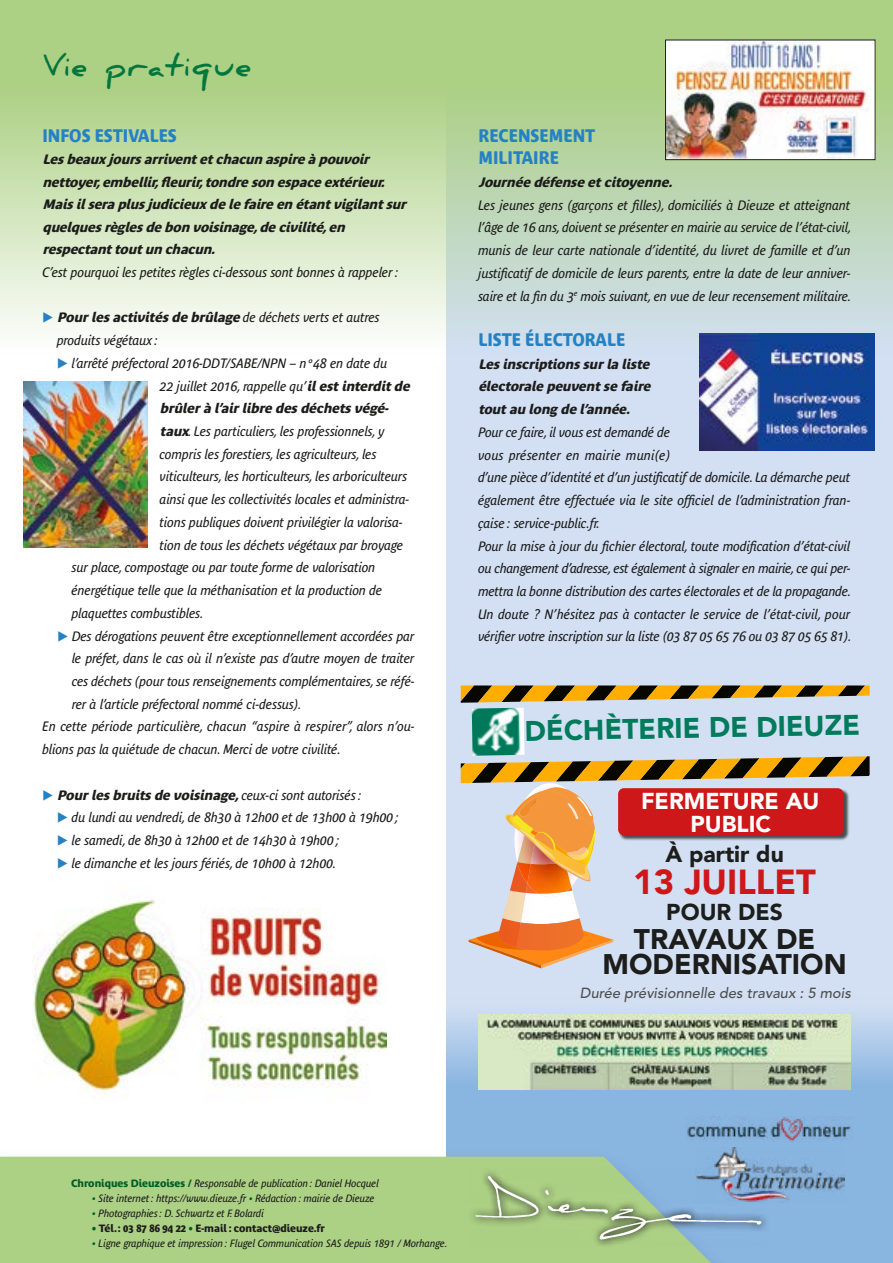
<style>
.page{position:relative;width:893px;height:1263px;background:#fff}
.page>*{position:absolute;margin:0;border:0;box-sizing:border-box;transform-origin:0 0}
.t1{font:900 34.5px "Avenir LT Pro";color:#cd1719}
.RUBRIQUE{font:700 30px "Daniel";letter-spacing:.05em;color:#00773d}
.t2{font:900 28.2px/24.8px "Avenir LT Pro";color:#1d1d1b;text-align:center}
.t3{font:900 28.2px "Avenir LT Pro";color:#007b5c}
.t4{font:900 22.8px/23.2px "Avenir LT Pro";color:#fff;text-align:center}
.t5{font:900 22.8px "Avenir LT Pro";color:#1d1d1b}
.INTER{font:700 18px/22.8px "Bienvenue";color:#2581c4;scale:.9 1}
.t6{font:italic 500 14.55px "Avenir LT Pro";color:#504f4f}
.TEXTE{font:italic 13.5px/22.8px "Bienvenue";color:#1c1c1b}
.CHAPO{font:italic 700 13.5px/22.5px "Bienvenue";letter-spacing:-.01em;color:#1c1c1b}
.TEXTE-2{font:italic 700 13.5px/22.8px "Bienvenue";color:#1c1c1b;text-align:justify}
.TEXTE_justifié{font:italic 10.5px "Bienvenue";color:#1c1c1b}
.TEXTE_justifié-2{font:700 10.5px "Bienvenue";color:#1c1c1b}
.s1{font-weight:400}
.s2{font-weight:700}
.s3{font-weight:700;font-style:normal;color:#005f27}
.s4{color:#005f27}
</style>
<div class="page">
<div style="left:446px;top:0;width:447px;height:1263px;background:#d3e0f3"></div>
<svg style="left:0;top:0;width:893px;height:355px;background:#c4dcb2"></svg>
<svg style="left:446px;top:1014px;width:447px;height:249px;background:#8eb8e1"></svg>
<img style="left:686px;top:1117px;width:167px;height:25px">
<img style="left:739px;top:1148px;width:105px;height:54px">
<div style="left:0;top:1147px;width:739px;height:116px;background:#1c1c1b;opacity:.3"></div>
<div style="left:0;top:1157px;width:720px;height:106px;background:#acd084"></div>
<img style="left:455px;top:1157px;width:325px;height:100px">
<img style="left:667px;top:42px;width:207px;height:116px">
<div style="left:665px;top:40px;width:211px;height:120px;border:1px solid #1c1c1b"></div>
<img style="left:33px;top:898px;width:354px;height:196px">
<img style="left:24px;top:381px;width:123px;height:166px">
<svg style="left:461px;top:685px;width:409px;height:18px"></svg>
<img style="left:472px;top:708px;width:52px;height:48px">
<svg style="left:461px;top:756px;width:409px;height:212px"></svg>
<img style="left:700px;top:333px;width:175px;height:118px">
<img style="left:478px;top:1015px;width:372px;height:74px">
<svg style="left:43px;top:312px;width:10px;height:11px"></svg>
<p class="RUBRIQUE" style="left:43px;top:48px;width:210px">Vie pratique</p>
<p class="INTER" style="left:43px;top:124px;width:151px">INFOS ESTIVALES</p>
<p class="CHAPO" style="left:43px;top:148px;width:369px">Lesbeauxjoursarriventetchacun aspireàpouvoir nettoyer, embellir, fleurir, tondreson espaceextérieur.<br>Maisilseraplusjudicieuxdelefaireen étantvigilantsur quelquesrèglesdebon voisinage, decivilité, en respectanttoutun chacun.</p>
<p class="TEXTE" style="left:43px;top:261px;width:357px">C’est pourquoi les petites règles ci-dessous sont bonnes à rappeler :</p>
<p class="TEXTE-2" style="left:57px;top:306px;width:324px">Pourlesactivitésde brûlage <span class="s1">de dé c h e ts v e r ts e t a u tre s</span></p>
<p class="TEXTE" style="left:57px;top:329px;width:102px">produits végétaux :</p>
<p class="TEXTE" style="left:72px;top:352px;width:317px">l’arrêté préfectoral 2016-DDT/SABE/NPN – n°48 en date du</p>
<p class="TEXTE" style="left:160px;top:374px;width:254px">22 juillet 2016, rappelle qu’<span class="s2">ilestinterditde</span></p>
<p class="TEXTE-2" style="left:160px;top:397px;width:233px">brûlerà l’airlibre desdéchetsvégé-</p>
<p class="TEXTE" style="left:160px;top:420px;width:226px"><span class="s2">taux</span>. Les particuliers, les professionnels, y</p>
<p class="TEXTE" style="left:160px;top:443px;width:218px">compris les forestiers, les agriculteurs, les</p>
<p class="TEXTE" style="left:160px;top:465px;width:249px">viticulteurs, les horticulteurs, les arboriculteurs</p>
<p class="TEXTE" style="left:160px;top:488px;width:251px">ainsi que les collectivités locales et administra-</p>
<p class="TEXTE" style="left:160px;top:511px;width:244px">tions publiques doivent privilégier la valorisa-</p>
<p class="TEXTE" style="left:160px;top:533px;width:245px">tion de tous les déchets végétaux par broyage</p>
<p class="TEXTE" style="left:72px;top:556px;width:305px">sur place, compostage ou par toute forme de valorisation</p>
<p class="TEXTE" style="left:72px;top:579px;width:312px">énergétique telle que la méthanisation et la production de</p>
<p class="TEXTE" style="left:72px;top:602px;width:134px">plaquettes combustibles.</p>
<p class="TEXTE" style="left:72px;top:624px;width:344px;text-align:justify">Des dérogations peuvent être exceptionnellement accordées par le préfet, dans le cas où il n’existe pas d’autre moyen de traiter ces déchets (pour tous renseignements complémentaires, se réfé&shy;rer à l’article préfectoral nommé ci-dessus).</p>
<p class="TEXTE" style="left:43px;top:715px;width:374px">En cette période particulière, chacun “aspire à respirer”, alors n’ou&shy;blions pas la quiétude de chacun. Merci de votre civilité.</p>
<p class="TEXTE" style="left:72px;top:783px;width:329px;text-indent:-15px"><span class="s2">Pourlesbruitsde voisinage,</span> c e ux- c i s o n t a u to ris és :<br>du lundi au vendredi, de 8h30 à 12h00 et de 13h00 à 19h00 ; le samedi, de 8h30 à 12h00 et de 14h30 à 19h00 ;<br>le dimanche et les jours fériés, de 10h00 à 12h00.</p>
<p class="INTER" style="left:478px;top:124px;width:132px">RECENSEMENT<br>MILITAIRE</p>
<p class="CHAPO" style="left:478px;top:171px;width:199px">Journéedéfenseetcitoyenne.</p>
<p class="TEXTE" style="left:478px;top:193px;width:375px;text-align:justify">Les jeunes gens (garçons et filles), domiciliés à Dieuze et atteignant l’âge de 16 ans, doivent se présenter en mairie au service de l’état-civil, munis de leur carte nationale d’identité, du livret de famille et d’un justificatif de domicile de leurs parents, entre la date de leur anniver&shy;saire et la fin du 3<sup>e</sup> mois suivant, en vue de leur recensement militaire.</p>
<p class="INTER" style="left:478px;top:328px;width:165px">LISTE ÉLECTORALE</p>
<p class="TEXTE-2" style="left:478px;top:352px;width:177px">Lesinscriptionssurla liste électorale peuventse faire toutau long de l’année.</p>
<p class="TEXTE" style="left:478px;top:421px;width:374px">Pour ce faire, il vous est demandé de<br>vous présenter en mairie muni(e)<br>d’une pièce d’identité et d’un justificatif de domicile. La démarche peut également être effectuée via le site officiel de l’administration fran&shy;çaise : service-public.fr.</p>
<p class="TEXTE" style="left:478px;top:534px;width:375px;text-align:justify">Pour la mise à jour du fichier électoral, toute modification d’état-civil ou changement d’adresse, est également à signaler en mairie, ce qui per&shy;mettra la bonne distribution des cartes électorales et de la propagande.</p>
<p class="TEXTE" style="left:478px;top:603px;width:375px">Un doute ? N’hésitez pas à contacter le service de l’état-civil, pour vérifier votre inscription sur la liste (03 87 05 65 76 ou 03 87 05 65 81).</p>
<p class="t3" style="left:524px;top:714px;width:337px;rotate:-1deg">DÉCHÈTERIE DE DIEUZE</p>
<p class="t4" style="left:641px;top:789px;width:180px">FERMETURE AU<br>PUBLIC</p>
<p class="t5" style="left:665px;top:840px;width:120px">À partir du</p>
<p class="t1" style="left:633px;top:861px;width:184px">13 JUILLET</p>
<p class="t5" style="left:666px;top:898px;width:118px">POUR DES</p>
<p class="t2" style="left:603px;top:927px;width:246px">TRAVAUX DE<br>MODERNISATION</p>
<p class="t6" style="left:580px;top:984px;width:272px">Durée prévisionnelle des travaux : 5 mois</p>
<p class="TEXTE_justifié" style="left:71px;top:1177px;width:309px"><span class="s3">Chroniques Dieuzoises /</span> Responsable de publication : Daniel Hocquel</p>
<p class="TEXTE_justifié" style="left:92px;top:1192px;width:284px"><span class="s4">•</span> Site internet : https://www.dieuze.fr <span class="s4">•</span> Rédaction : mairie de Dieuze</p>
<p class="TEXTE_justifié" style="left:92px;top:1207px;width:173px"><span class="s4">•</span> Photographies : D. Schwartz et F. Bolardi</p>
<p class="TEXTE_justifié-2" style="left:92px;top:1222px;width:234px"><span class="s4">•</span> Tél. : 03 87 86 94 22 <span class="s4">•</span> E-mail : contact@dieuze.fr</p>
<p class="TEXTE_justifié" style="left:92px;top:1237px;width:357px"><span class="s4">•</span> Ligne graphique et impression : Flugel Communication SAS depuis 1891 / Morhange.</p>
</div>
